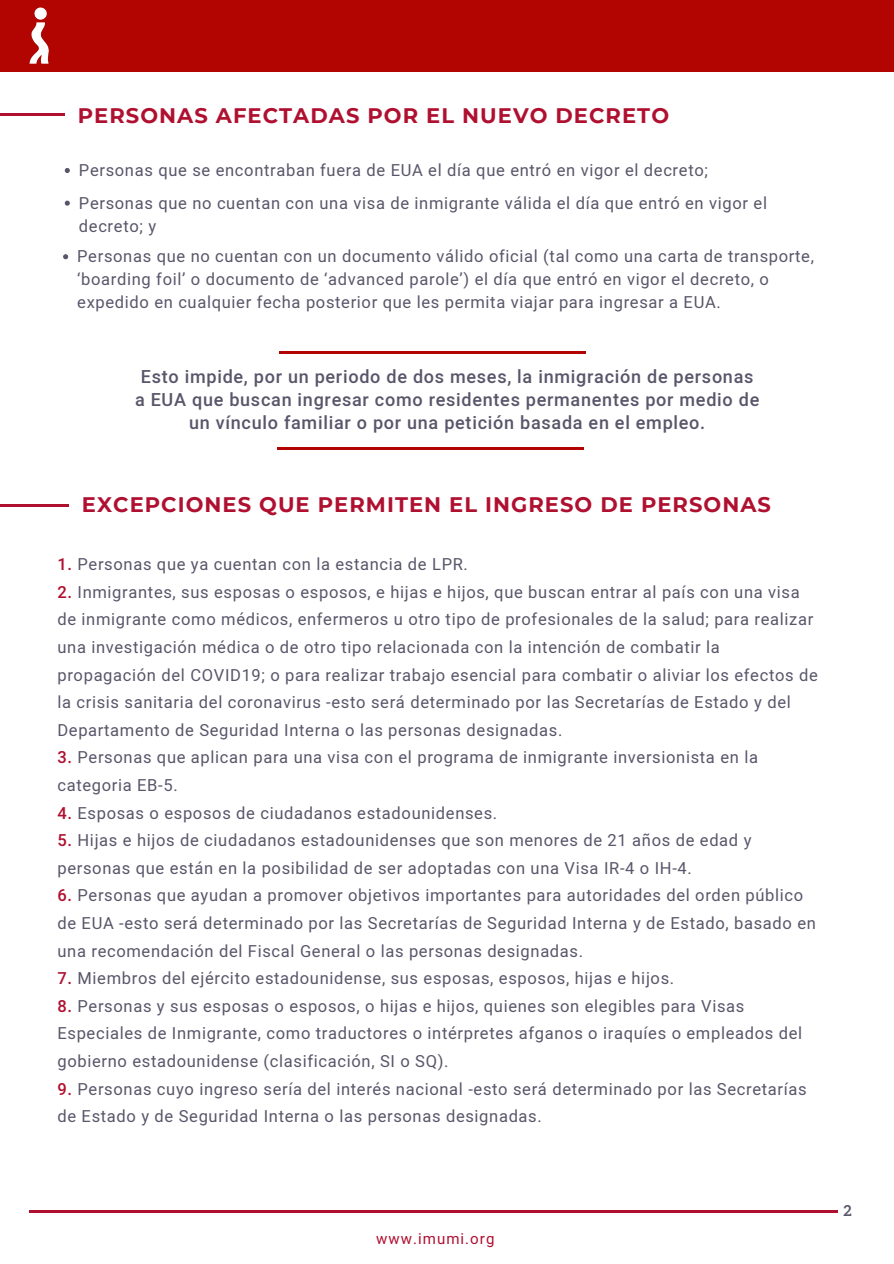
<style>
.page{position:relative;width:894px;height:1264px;background:#fff}
.page>*{position:absolute;margin:0;border:0;box-sizing:border-box;transform-origin:0 0}
.t1{font:700 21px "Montserrat";letter-spacing:.05em;color:#b01030}
.t2{font:500 18px/23.1px "Mardoto";letter-spacing:.04em;color:#59566a;text-align:center}
.t3{font:16.5px/27.6px "Mardoto";letter-spacing:.04em;color:#59566a}
.t4{font:15px "Mardoto";letter-spacing:.07em;color:#b01030}
.t5{font:700 15px "Aleo";color:#59566a}
.s1{font-weight:500;color:#b01030}
</style>
<div class="page">
<div style="left:0;top:0;width:893px;height:71px;background:#b20400"></div>
<svg style="left:65px;top:168px;width:5px;height:5px"></svg>
<hr style="left:0;top:113px;width:65px;height:3px;background:#b01030">
<hr style="left:279px;top:351px;width:306px;height:3px;background:#b20400">
<hr style="left:277px;top:447px;width:307px;height:2px;background:#b20400">
<hr style="left:29px;top:1210px;width:306px;height:2px;background:#b01030">
<hr style="left:330px;top:1210px;width:306px;height:2px;background:#b01030">
<hr style="left:531px;top:1210px;width:306px;height:2px;background:#b01030">
<img style="left:29px;top:7px;width:20px;height:57px">
<svg style="left:65px;top:201px;width:5px;height:5px"></svg>
<svg style="left:63px;top:254px;width:5px;height:5px"></svg>
<hr style="left:0;top:504px;width:69px;height:2px;background:#b01030">
<p class="t1" style="left:78px;top:103px;width:592px">PERSONAS AFECTADAS POR EL NUEVO DECRETO</p>
<p class="t3" style="left:79px;top:156px;width:630px">Personas que se encontraban fuera de EUA el día que entró en vigor el decreto;</p>
<p class="t3" style="left:79px;top:191px;width:689px;line-height:23.1px">Personas que no cuentan con una visa de inmigrante válida el día que entró en vigor el decreto; y</p>
<p class="t3" style="left:77px;top:245px;width:738px;line-height:23.1px">Personas que no cuentan con un documento válido oficial (tal como una carta de transporte, ‘boarding foil’ o documento de ‘advanced parole’) el día que entró en vigor el decreto, o expedido en cualquier fecha posterior que les permita viajar para ingresar a EUA.</p>
<p class="t2" style="left:135px;top:365px;width:625px">Esto impide, por un periodo de dos meses, la inmigración de personas a EUA que buscan ingresar como residentes permanentes por medio de un vínculo familiar o por una petición basada en el empleo.</p>
<p class="t1" style="left:82px;top:492px;width:690px">EXCEPCIONES QUE PERMITEN EL INGRESO DE PERSONAS</p>
<p class="t3" style="left:57px;top:550px;width:412px"><span class="s1">1.</span> Personas que ya cuentan con la estancia de LPR.</p>
<p class="t3" style="left:57px;top:578px;width:761px"><span class="s1">2.</span> Inmigrantes, sus esposas o esposos, e hijas e hijos, que buscan entrar al país con una visa de inmigrante como médicos, enfermeros u otro tipo de profesionales de la salud; para realizar una investigación médica o de otro tipo relacionada con la intención de combatir la propagación del COVID19; o para realizar trabajo esencial para combatir o aliviar los efectos de la crisis sanitaria del coronavirus -esto será determinado por las Secretarías de Estado y del Departamento de Seguridad Interna o las personas designadas.</p>
<p class="t3" style="left:57px;top:744px;width:701px"><span class="s1">3.</span> Personas que aplican para una visa con el programa de inmigrante inversionista en la categoria EB-5.</p>
<p class="t3" style="left:57px;top:799px;width:441px"><span class="s1">4.</span> Esposas o esposos de ciudadanos estadounidenses.</p>
<p class="t3" style="left:57px;top:826px;width:695px"><span class="s1">5.</span> Hijas e hijos de ciudadanos estadounidenses que son menores de 21 años de edad y personas que están en la posibilidad de ser adoptadas con una Visa IR-4 o IH-4.</p>
<p class="t3" style="left:57px;top:881px;width:759px"><span class="s1">6.</span> Personas que ayudan a promover objetivos importantes para autoridades del orden público de EUA -esto será determinado por las Secretarías de Seguridad Interna y de Estado, basado en una recomendación del Fiscal General o las personas designadas.</p>
<p class="t3" style="left:57px;top:964px;width:618px"><span class="s1">7.</span> Miembros del ejército estadounidense, sus esposas, esposos, hijas e hijos.</p>
<p class="t3" style="left:57px;top:992px;width:746px"><span class="s1">8.</span> Personas y sus esposas o esposos, o hijas e hijos, quienes son elegibles para Visas<br>Especiales de Inmigrante, como traductores o intérpretes afganos o iraquíes o empleados del gobierno estadounidense (clasificación, SI o SQ).</p>
<p class="t3" style="left:57px;top:1075px;width:750px"><span class="s1">9.</span> Personas cuyo ingreso sería del interés nacional -esto será determinado por las Secretarías de Estado y de Seguridad Interna o las personas designadas.</p>
<p class="t4" style="left:376px;top:1229px;width:120px">www.imumi.org</p>
<p class="t5" style="left:843px;top:1201px;width:10px">2</p>
</div>
